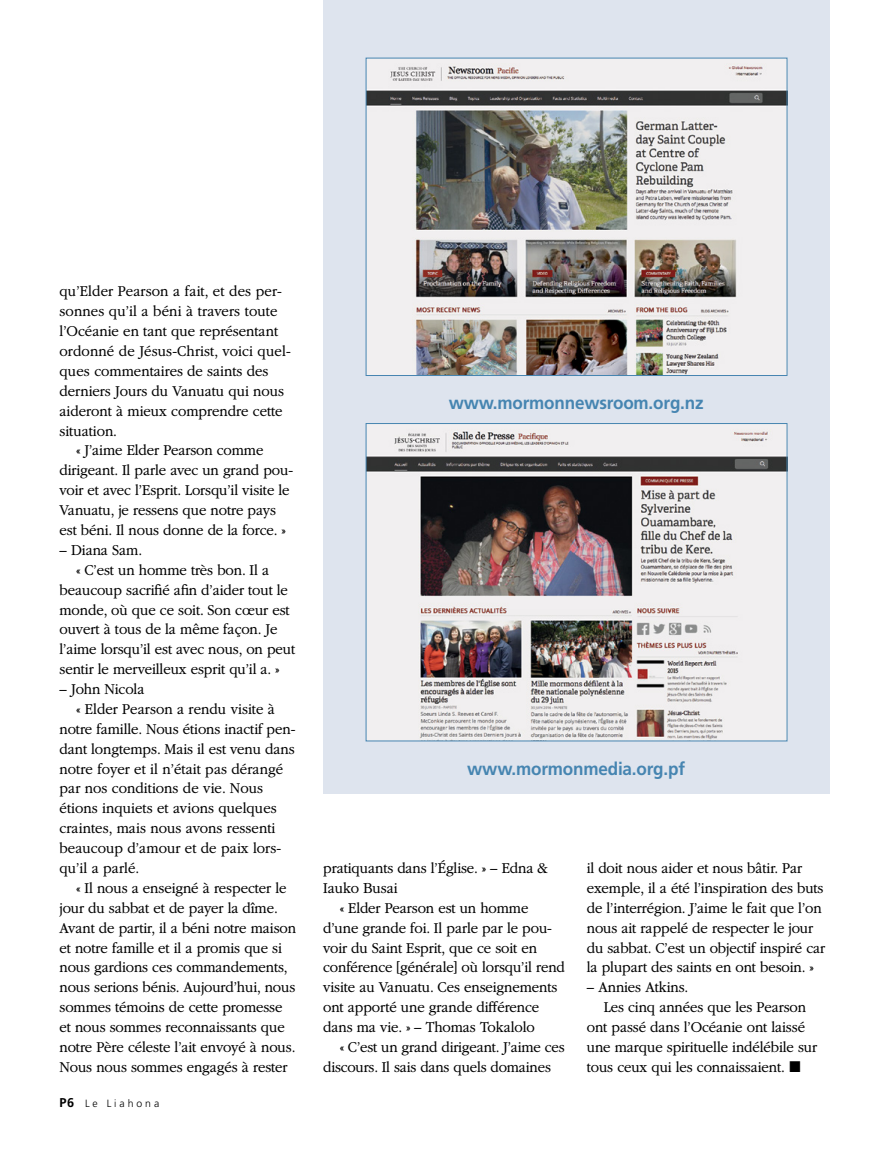
<style>
.page{position:relative;width:893px;height:1161px;background:#fff}
.page>*{position:absolute;margin:0;border:0;box-sizing:border-box;transform-origin:0 0}
.SUBART_title_small{font:700 18px "Frutigerlds Lat";letter-spacing:-.01em;color:#4685b1;scale:.95 1}
.ARTCL_para_NEWS{font:300 15.75px/20px "Garamondlds Lat Plus";letter-spacing:-.01em;color:#000;scale:.95 1}
.t1{font:300 10.5px "Frutigerlds Lat";letter-spacing:.28em;color:#000}
.s1{font-weight:700;font-size:12.75px}
</style>
<div class="page">
<div style="left:323px;top:0;width:506px;height:793px;background:#dee4ee"></div>
<img style="left:368px;top:60px;width:417px;height:314px">
<div style="left:366px;top:58px;width:421px;height:318px;border:1px solid #4685b1"></div>
<img style="left:368px;top:425px;width:417px;height:314px">
<div style="left:366px;top:423px;width:421px;height:318px;border:1px solid #4685b1"></div>
<p class="ARTCL_para_NEWS" style="left:60px;top:281px;width:245px">qu’Elder Pearson a fait, et des per&shy;sonnes qu’il a béni à travers toute l’Océanie en tant que représentant ordonné de Jésus-Christ, voici quel&shy;ques commentaires de saints des derniers Jours du Vanuatu qui nous aideront à mieux comprendre cette situation.</p>
<p class="ARTCL_para_NEWS" style="left:60px;top:440px;width:247px;text-indent:17px">« J’aime Elder Pearson comme dirigeant. Il parle avec un grand pou&shy;voir et avec l’Esprit. Lorsqu’il visite le Vanuatu, je ressens que notre pays est béni. Il nous donne de la force. »</p>
<p class="ARTCL_para_NEWS" style="left:60px;top:540px;width:89px">– Diana Sam.</p>
<p class="ARTCL_para_NEWS" style="left:60px;top:559px;width:250px;text-indent:17px">« C’est un homme très bon. Il a beaucoup sacrifié afin d’aider tout le monde, où que ce soit. Son cœur est ouvert à tous de la même façon. Je l’aime lorsqu’il est avec nous, on peut sentir le merveilleux esprit qu’il a. »</p>
<p class="ARTCL_para_NEWS" style="left:60px;top:679px;width:91px">– John Nicola</p>
<p class="ARTCL_para_NEWS" style="left:60px;top:699px;width:250px;text-indent:17px">« Elder Pearson a rendu visite à notre famille. Nous étions inactif pen&shy;dant longtemps. Mais il est venu dans notre foyer et il n’était pas dérangé par nos conditions de vie. Nous étions inquiets et avions quelques craintes, mais nous avons ressenti beaucoup d’amour et de paix lors&shy;qu’il a parlé.</p>
<p class="ARTCL_para_NEWS" style="left:60px;top:878px;width:251px;text-indent:17px">« Il nous a enseigné à respecter le jour du sabbat et de payer la dîme.<br>Avant de partir, il a béni notre maison et notre famille et il a promis que si nous gardions ces commandements, nous serions bénis. Aujourd’hui, nous sommes témoins de cette promesse et nous sommes reconnaissants que notre Père céleste l’ait envoyé à nous.<br>Nous nous sommes engagés à rester</p>
<p class="t1" style="left:60px;top:1095px;width:101px"><span class="s1">P6</span> Le Liahona</p>
<p class="SUBART_title_small" style="left:449px;top:389px;width:270px">www.mormonnewsroom.org.nz</p>
<p class="SUBART_title_small" style="left:467px;top:755px;width:231px">www.mormonmedia.org.pf</p>
<p class="ARTCL_para_NEWS" style="left:323px;top:858px;width:238px">pratiquants dans l’Église. » – Edna &amp;<br>Iauko Busai</p>
<p class="ARTCL_para_NEWS" style="left:323px;top:897px;width:256px;text-indent:17px">« Elder Pearson est un homme d’une grande foi. Il parle par le pou&shy;voir du Saint Esprit, que ce soit en conférence [générale] où lorsqu’il rend visite au Vanuatu. Ces enseignements ont apporté une grande différence dans ma vie. » – Thomas Tokalolo</p>
<p class="ARTCL_para_NEWS" style="left:323px;top:1037px;width:256px;text-indent:17px">« C’est un grand dirigeant. J’aime ces discours. Il sais dans quels domaines</p>
<p class="ARTCL_para_NEWS" style="left:587px;top:858px;width:252px">il doit nous aider et nous bâtir. Par exemple, il a été l’inspiration des buts de l’interrégion. J’aime le fait que l’on nous ait rappelé de respecter le jour du sabbat. C’est un objectif inspiré car la plupart des saints en ont besoin. »</p>
<p class="ARTCL_para_NEWS" style="left:587px;top:977px;width:108px">– Annies Atkins.</p>
<p class="ARTCL_para_NEWS" style="left:587px;top:997px;width:244px;text-indent:17px">Les cinq années que les Pearson ont passé dans l’Océanie ont laissé une marque spirituelle indélébile sur tous ceux qui les connaissaient. ◼</p>
</div>
